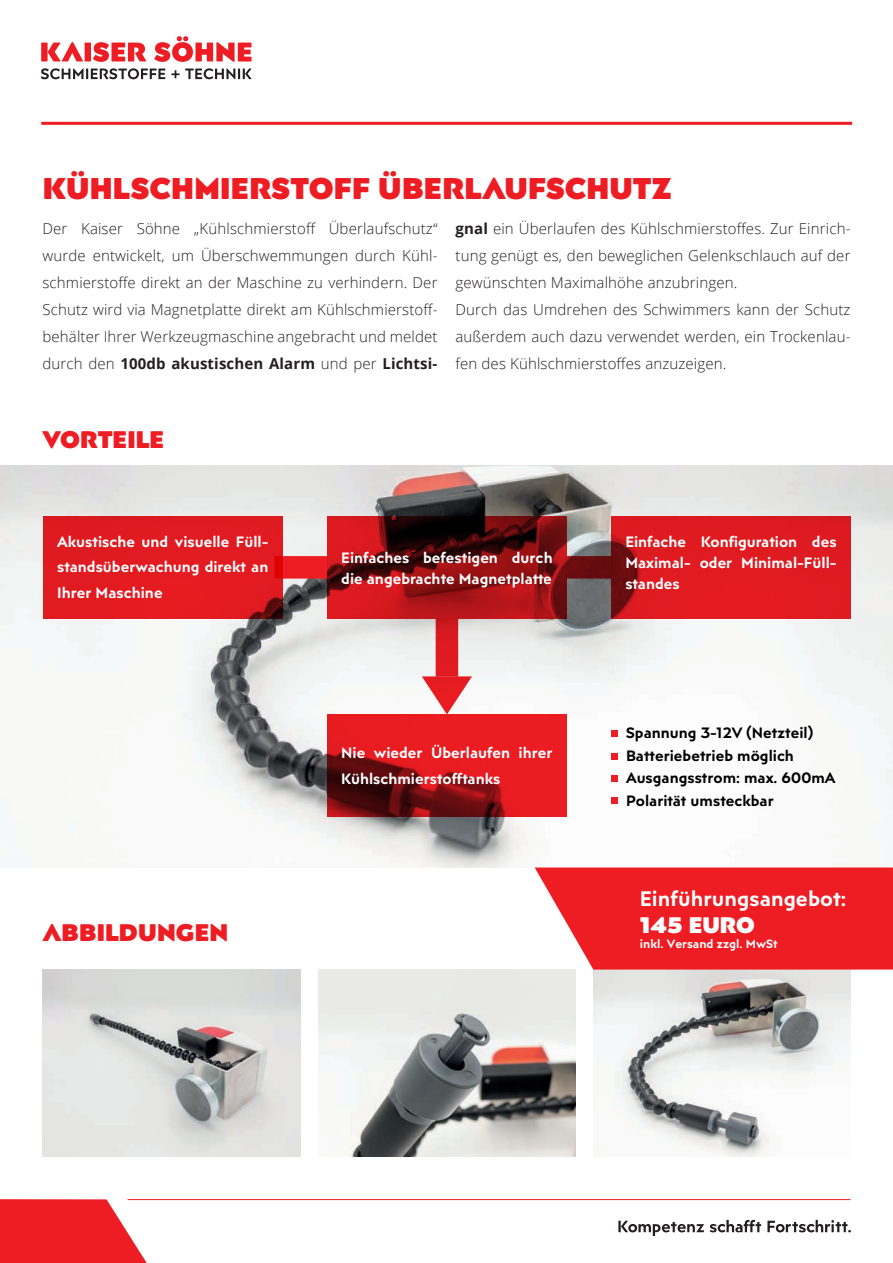
<style>
.page{position:relative;width:893px;height:1263px;background:#fff}
.page>*{position:absolute;margin:0;border:0;box-sizing:border-box;transform-origin:0 0}
.t1{font:900 30px "Posterama 2001";letter-spacing:.01em;color:#ee1d23}
.t2{font:900 24px "Posterama 2001";letter-spacing:.005em;color:#ee1d23}
.t3{font:900 22.5px "Posterama 2001";color:#fff}
.t4{font:600 21px "Posterama Text";color:#fff}
.t5{font:300 15px/27px "Open Sans";letter-spacing:.01em;color:#231f20;text-align:justify}
.t6{font:600 15px/25.5px "Posterama Text";color:#fff;text-align:justify}
.t7{font:600 15px/22.5px "Posterama Text";color:#000}
.t8{font:600 12px "Posterama Text";color:#fff}
.s1{font-weight:700}
</style>
<div class="page">
<hr style="left:41px;top:122px;width:811px;height:3px;background:#ee1d23">
<svg style="left:0;top:1199px;width:155px;height:64px"></svg>
<svg style="left:41px;top:42px;width:42px;height:19px"></svg>
<div style="left:85px;top:43px;width:6px;height:18px;background:#ee1d23"></div>
<svg style="left:93px;top:42px;width:53px;height:20px"></svg>
<svg style="left:154px;top:36px;width:98px;height:26px"></svg>
<svg style="left:41px;top:68px;width:124px;height:11px"></svg>
<svg style="left:171px;top:68px;width:81px;height:11px"></svg>
<svg style="left:618px;top:1221px;width:86px;height:15px"></svg>
<svg style="left:710px;top:1220px;width:51px;height:12px"></svg>
<svg style="left:767px;top:1220px;width:84px;height:12px"></svg>
<hr style="left:128px;top:1199px;width:722px;height:1px;background:#ee1d23">
<img style="left:0;top:466px;width:893px;height:401px">
<div style="left:274px;top:556px;width:53px;height:23px;background:#ee1d23"></div>
<div style="left:436px;top:619px;width:22px;height:57px;background:linear-gradient(to bottom,#cf191e,#e71c22)"></div>
<svg style="left:422px;top:676px;width:50px;height:38px"></svg>
<div style="left:43px;top:516px;width:240px;height:103px;background:#e01b21"></div>
<svg style="left:327px;top:516px;width:240px;height:103px;background:#850f12"></svg>
<svg style="left:611px;top:516px;width:240px;height:103px;background:#d6191f"></svg>
<svg style="left:327px;top:714px;width:240px;height:103px;background:#bb161b"></svg>
<div style="left:611px;top:730px;width:7px;height:7px;background:#ee1d23"></div>
<div style="left:611px;top:753px;width:7px;height:7px;background:#ee1d23"></div>
<div style="left:611px;top:775px;width:7px;height:7px;background:#ee1d23"></div>
<div style="left:611px;top:797px;width:7px;height:7px;background:#ee1d23"></div>
<div style="left:567px;top:556px;width:44px;height:23px;background:#660c0f"></div>
<img style="left:43px;top:969px;width:257px;height:188px">
<img style="left:318px;top:969px;width:257px;height:188px">
<img style="left:593px;top:969px;width:257px;height:188px">
<svg style="left:535px;top:867px;width:358px;height:102px;background:#ef3035"></svg>
<h1 class="t1" style="left:43px;top:166px;width:630px">KÜHLSCHMIERSTOFF ÜBERLAUFSCHUTZ</h1>
<p class="t5" style="left:43px;top:215px;width:396px">Der Kaiser Söhne „Kühlschmierstoff Überlaufschutz“ wurde entwickelt, um Überschwemmungen durch Kühl&shy;schmierstoffe direkt an der Maschine zu verhindern. Der Schutz wird via Magnetplatte direkt am Kühlschmierstoff&shy;behälter Ihrer Werkzeugmaschine angebracht und meldet durch den <span class="s1">100db akustischen Alarm</span> und per <span class="s1">Lichtsi-</span></p>
<p class="t5" style="left:455px;top:215px;width:396px;text-align:left"><span class="s1">gnal</span> ein Überlaufen des Kühlschmierstoffes. Zur Einrich&shy;tung genügt es, den beweglichen Gelenkschlauch auf der gewünschten Maximalhöhe anzubringen.<br>Durch das Umdrehen des Schwimmers kann der Schutz außerdem auch dazu verwendet werden, ein Trockenlau&shy;fen des Kühlschmierstoffes anzuzeigen.</p>
<h2 class="t2" style="left:43px;top:422px;width:123px">VORTEILE</h2>
<p class="t6" style="left:57px;top:528px;width:213px">Akustische und visuelle Füll&shy;standsüberwachung direkt an Ihrer Maschine</p>
<h2 class="t2" style="left:43px;top:915px;width:187px">ABBILDUNGEN</h2>
<p class="t6" style="left:341px;top:547px;width:213px;line-height:21px">Einfaches befestigen durch die angebrachte Magnetplatte</p>
<p class="t6" style="left:341px;top:740px;width:213px">Nie wieder Überlaufen ihrer<br>Kühlschmierstofftanks</p>
<p class="t6" style="left:625px;top:530px;width:213px;line-height:21px">Einfache Konfiguration des Maximal- oder Minimal-Füll&shy;standes</p>
<p class="t7" style="left:626px;top:721px;width:211px">Spannung 3-12V (Netzteil)<br>Batteriebetrieb möglich<br>Ausgangsstrom: max. 600mA<br>Polarität umsteckbar</p>
<h3 class="t4" style="left:640px;top:885px;width:208px">Einführungsangebot:</h3>
<h3 class="t3" style="left:640px;top:909px;width:117px">145 EURO</h3>
<p class="t8" style="left:640px;top:935px;width:139px">inkl. Versand zzgl. MwSt</p>
</div>
